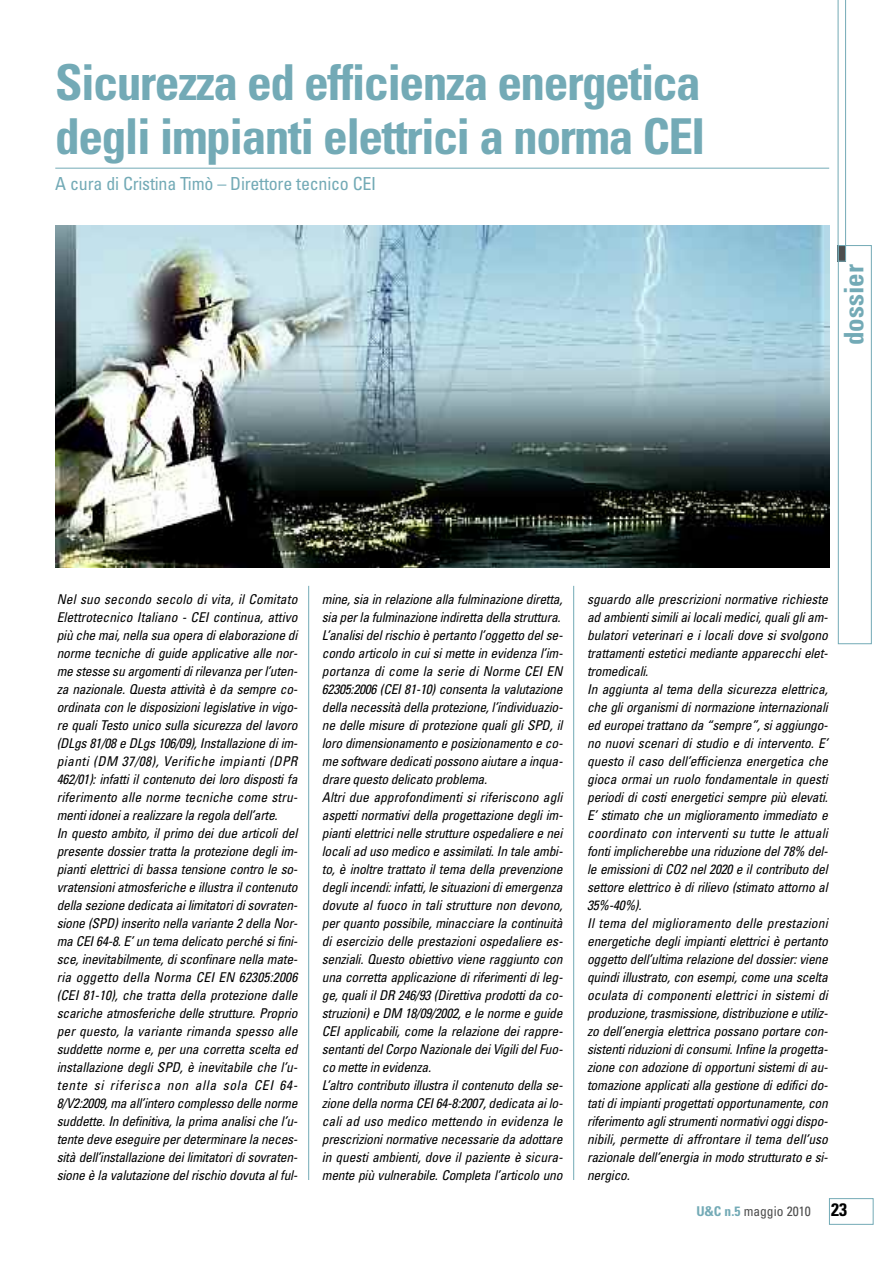
<style>
.page{position:relative;width:893px;height:1263px;background:#fff}
.page>*{position:absolute;margin:0;border:0;box-sizing:border-box;transform-origin:0 0}
.t1{font:700 condensed 49.5px/54px "Univers";letter-spacing:-.03em;color:#73aab6}
.t2{font:700 condensed 27px "Univers";color:#73aab6}
.t3{font:condensed 18px "Univers";letter-spacing:-.015em;color:#73aab6}
.t4{font:italic condensed 13.5px/18px "Univers";letter-spacing:-.02em;color:#000}
.t5{font:condensed 13.5px "Univers";color:#4d4d4d}
.s1{font-weight:700;color:#73aab6}
.s2{font-weight:700;font-size:18px;color:#000}
</style>
<div class="page">
<div style="left:829px;top:1198px;width:44px;height:27px;border:1px solid #73aab6"></div>
<svg style="left:838px;top:0;width:8px;height:262px"></svg>
<div style="left:838px;top:245px;width:34px;height:399px;border:1px solid #73aab6"></div>
<hr style="left:308px;top:586px;width:1px;height:594px;background:#73aab6">
<hr style="left:573px;top:586px;width:1px;height:594px;background:#73aab6">
<img style="left:55px;top:226px;width:774px;height:342px">
<hr style="left:55px;top:168px;width:774px;height:1px;background:#73aab6">
<h1 class="t1" style="left:55px;top:59px;width:652px">Sicurezza ed efficienza energetica degli impianti elettrici a norma CEI</h1>
<h3 class="t3" style="left:55px;top:177px;width:322px">A cura di Cristina Timò – Direttore tecnico CEI</h3>
<h2 class="t2" style="left:844px;top:345px;width:82px;rotate:-90deg">dossier</h2>
<p class="t4" style="left:57px;top:591px;width:242px">Nel suo secondo secolo di vita, il Comitato Elettrotecnico Italiano - CEI continua, attivo più che mai, nella sua opera di elaborazione di norme tecniche di guide applicative alle nor&shy;me stesse su argomenti di rilevanza per l’uten&shy;za nazionale. Questa attività è da sempre co&shy;ordinata con le disposizioni legislative in vigo&shy;re quali Testo unico sulla sicurezza del lavoro (DLgs 81/08 e DLgs 106/09), Installazione di im&shy;pianti (DM 37/08), Verifiche impianti (DPR 462/01): infatti il contenuto dei loro disposti fa riferimento alle norme tecniche come stru&shy;menti idonei a realizzare la regola dell’arte.<br>In questo ambito, il primo dei due articoli del presente dossier tratta la protezione degli im&shy;pianti elettrici di bassa tensione contro le so&shy;vratensioni atmosferiche e illustra il contenuto della sezione dedicata ai limitatori di sovraten&shy;sione (SPD) inserito nella variante 2 della Nor&shy;ma CEI 64-8. E’ un tema delicato perché si fini&shy;sce, inevitabilmente, di sconfinare nella mate&shy;ria oggetto della Norma CEI EN 62305:2006 (CEI 81-10), che tratta della protezione dalle scariche atmosferiche delle strutture. Proprio per questo, la variante rimanda spesso alle suddette norme e, per una corretta scelta ed installazione degli SPD, è inevitabile che l’u&shy;tente si riferisca non alla sola CEI 64- 8/V2:2009, ma all’intero complesso delle norme suddette. In definitiva, la prima analisi che l’u&shy;tente deve eseguire per determinare la neces&shy;sità dell’installazione dei limitatori di sovraten&shy;sione è la valutazione del rischio dovuta al ful-</p>
<p class="t4" style="left:322px;top:591px;width:242px">mine, sia in relazione alla fulminazione diretta, sia per la fulminazione indiretta della struttura.<br>L’analisi del rischio è pertanto l’oggetto del se&shy;condo articolo in cui si mette in evidenza l’im&shy;portanza di come la serie di Norme CEI EN 62305:2006 (CEI 81-10) consenta la valutazione della necessità della protezione, l’individuazio&shy;ne delle misure di protezione quali gli SPD, il loro dimensionamento e posizionamento e co&shy;me software dedicati possono aiutare a inqua&shy;drare questo delicato problema.<br>Altri due approfondimenti si riferiscono agli aspetti normativi della progettazione degli im&shy;pianti elettrici nelle strutture ospedaliere e nei locali ad uso medico e assimilati. In tale ambi&shy;to, è inoltre trattato il tema della prevenzione degli incendi: infatti, le situazioni di emergenza dovute al fuoco in tali strutture non devono, per quanto possibile, minacciare la continuità di esercizio delle prestazioni ospedaliere es&shy;senziali. Questo obiettivo viene raggiunto con una corretta applicazione di riferimenti di leg&shy;ge, quali il DR 246/93 (Direttiva prodotti da co&shy;struzioni) e DM 18/09/2002, e le norme e guide CEI applicabili, come la relazione dei rappre&shy;sentanti del Corpo Nazionale dei Vigili del Fuo&shy;co mette in evidenza.<br>L’altro contributo illustra il contenuto della se&shy;zione della norma CEI 64-8:2007, dedicata ai lo&shy;cali ad uso medico mettendo in evidenza le prescrizioni normative necessarie da adottare in questi ambienti, dove il paziente è sicura&shy;mente più vulnerabile. Completa l’articolo uno</p>
<p class="t4" style="left:587px;top:591px;width:242px">sguardo alle prescrizioni normative richieste ad ambienti simili ai locali medici, quali gli am&shy;bulatori veterinari e i locali dove si svolgono trattamenti estetici mediante apparecchi elet&shy;tromedicali.<br>In aggiunta al tema della sicurezza elettrica, che gli organismi di normazione internazionali ed europei trattano da “sempre”, si aggiungo&shy;no nuovi scenari di studio e di intervento. E’ questo il caso dell’efficienza energetica che gioca ormai un ruolo fondamentale in questi periodi di costi energetici sempre più elevati.<br>E’ stimato che un miglioramento immediato e coordinato con interventi su tutte le attuali fonti implicherebbe una riduzione del 78% del&shy;le emissioni di CO2 nel 2020 e il contributo del settore elettrico è di rilievo (stimato attorno al 35%-40%).<br>Il tema del miglioramento delle prestazioni energetiche degli impianti elettrici è pertanto oggetto dell’ultima relazione del dossier: viene quindi illustrato, con esempi, come una scelta oculata di componenti elettrici in sistemi di produzione, trasmissione, distribuzione e utiliz&shy;zo dell’energia elettrica possano portare con&shy;sistenti riduzioni di consumi. Infine la progetta&shy;zione con adozione di opportuni sistemi di au&shy;tomazione applicati alla gestione di edifici do&shy;tati di impianti progettati opportunamente, con riferimento agli strumenti normativi oggi dispo&shy;nibili, permette di affrontare il tema dell’uso razionale dell’energia in modo strutturato e si&shy;nergico.</p>
<p class="t5" style="left:697px;top:1206px;width:152px"><span class="s1">U&amp;C n.5</span> maggio 2010 <span class="s2">23</span></p>
</div>
